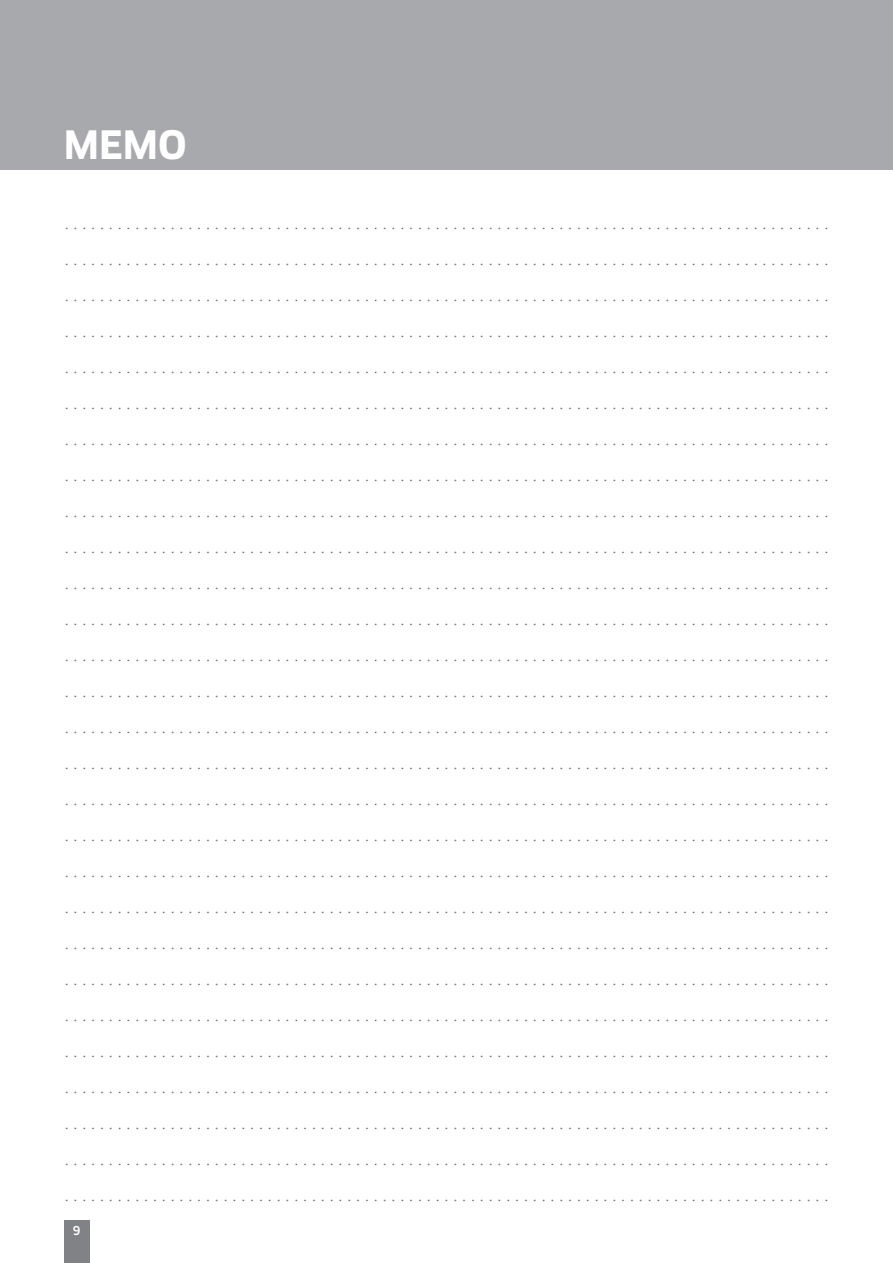
<style>
.page{position:relative;width:893px;height:1263px;background:#fff}
.page>*{position:absolute;margin:0;border:0;box-sizing:border-box;transform-origin:0 0}
.t1{font:700 38.25px "Clan Pro";color:#fff}
.t2{font:300 12px "Ryumin Pro";color:#6c6d70}
.t3{font:500 12px "Clan Pro";color:#fff}
</style>
<div class="page">
<div style="left:0;top:0;width:893px;height:170px;background:#a8a9ad"></div>
<hr style="left:892px;top:0;width:1px;height:170px;background:#808285">
<div style="left:64px;top:1220px;width:25px;height:43px;background:#808285"></div>
<h1 class="t1" style="left:64px;top:122px;width:124px">MEMO</h1>
<p class="t2" style="left:61px;top:219px;width:773px">・・・・・・・・・・・・・・・・・・・・・・・・・・・・・・・・・・・・・・・・・・・・・・・・・・・・・・・・・・・・・・・・・・・・・・・・・・・・・・・・・・・・・・・</p>
<p class="t2" style="left:61px;top:255px;width:773px">・・・・・・・・・・・・・・・・・・・・・・・・・・・・・・・・・・・・・・・・・・・・・・・・・・・・・・・・・・・・・・・・・・・・・・・・・・・・・・・・・・・・・・・</p>
<p class="t2" style="left:61px;top:291px;width:773px">・・・・・・・・・・・・・・・・・・・・・・・・・・・・・・・・・・・・・・・・・・・・・・・・・・・・・・・・・・・・・・・・・・・・・・・・・・・・・・・・・・・・・・・</p>
<p class="t2" style="left:61px;top:327px;width:773px">・・・・・・・・・・・・・・・・・・・・・・・・・・・・・・・・・・・・・・・・・・・・・・・・・・・・・・・・・・・・・・・・・・・・・・・・・・・・・・・・・・・・・・・</p>
<p class="t2" style="left:61px;top:363px;width:773px">・・・・・・・・・・・・・・・・・・・・・・・・・・・・・・・・・・・・・・・・・・・・・・・・・・・・・・・・・・・・・・・・・・・・・・・・・・・・・・・・・・・・・・・</p>
<p class="t2" style="left:61px;top:399px;width:773px">・・・・・・・・・・・・・・・・・・・・・・・・・・・・・・・・・・・・・・・・・・・・・・・・・・・・・・・・・・・・・・・・・・・・・・・・・・・・・・・・・・・・・・・</p>
<p class="t2" style="left:61px;top:435px;width:773px">・・・・・・・・・・・・・・・・・・・・・・・・・・・・・・・・・・・・・・・・・・・・・・・・・・・・・・・・・・・・・・・・・・・・・・・・・・・・・・・・・・・・・・・</p>
<p class="t2" style="left:61px;top:471px;width:773px">・・・・・・・・・・・・・・・・・・・・・・・・・・・・・・・・・・・・・・・・・・・・・・・・・・・・・・・・・・・・・・・・・・・・・・・・・・・・・・・・・・・・・・・</p>
<p class="t2" style="left:61px;top:507px;width:773px">・・・・・・・・・・・・・・・・・・・・・・・・・・・・・・・・・・・・・・・・・・・・・・・・・・・・・・・・・・・・・・・・・・・・・・・・・・・・・・・・・・・・・・・</p>
<p class="t2" style="left:61px;top:543px;width:773px">・・・・・・・・・・・・・・・・・・・・・・・・・・・・・・・・・・・・・・・・・・・・・・・・・・・・・・・・・・・・・・・・・・・・・・・・・・・・・・・・・・・・・・・</p>
<p class="t2" style="left:61px;top:579px;width:773px">・・・・・・・・・・・・・・・・・・・・・・・・・・・・・・・・・・・・・・・・・・・・・・・・・・・・・・・・・・・・・・・・・・・・・・・・・・・・・・・・・・・・・・・</p>
<p class="t2" style="left:61px;top:615px;width:773px">・・・・・・・・・・・・・・・・・・・・・・・・・・・・・・・・・・・・・・・・・・・・・・・・・・・・・・・・・・・・・・・・・・・・・・・・・・・・・・・・・・・・・・・</p>
<p class="t2" style="left:61px;top:651px;width:773px">・・・・・・・・・・・・・・・・・・・・・・・・・・・・・・・・・・・・・・・・・・・・・・・・・・・・・・・・・・・・・・・・・・・・・・・・・・・・・・・・・・・・・・・</p>
<p class="t2" style="left:61px;top:687px;width:773px">・・・・・・・・・・・・・・・・・・・・・・・・・・・・・・・・・・・・・・・・・・・・・・・・・・・・・・・・・・・・・・・・・・・・・・・・・・・・・・・・・・・・・・・</p>
<p class="t2" style="left:61px;top:723px;width:773px">・・・・・・・・・・・・・・・・・・・・・・・・・・・・・・・・・・・・・・・・・・・・・・・・・・・・・・・・・・・・・・・・・・・・・・・・・・・・・・・・・・・・・・・</p>
<p class="t2" style="left:61px;top:759px;width:773px">・・・・・・・・・・・・・・・・・・・・・・・・・・・・・・・・・・・・・・・・・・・・・・・・・・・・・・・・・・・・・・・・・・・・・・・・・・・・・・・・・・・・・・・</p>
<p class="t2" style="left:61px;top:795px;width:773px">・・・・・・・・・・・・・・・・・・・・・・・・・・・・・・・・・・・・・・・・・・・・・・・・・・・・・・・・・・・・・・・・・・・・・・・・・・・・・・・・・・・・・・・</p>
<p class="t2" style="left:61px;top:831px;width:773px">・・・・・・・・・・・・・・・・・・・・・・・・・・・・・・・・・・・・・・・・・・・・・・・・・・・・・・・・・・・・・・・・・・・・・・・・・・・・・・・・・・・・・・・</p>
<p class="t2" style="left:61px;top:867px;width:773px">・・・・・・・・・・・・・・・・・・・・・・・・・・・・・・・・・・・・・・・・・・・・・・・・・・・・・・・・・・・・・・・・・・・・・・・・・・・・・・・・・・・・・・・</p>
<p class="t2" style="left:61px;top:903px;width:773px">・・・・・・・・・・・・・・・・・・・・・・・・・・・・・・・・・・・・・・・・・・・・・・・・・・・・・・・・・・・・・・・・・・・・・・・・・・・・・・・・・・・・・・・</p>
<p class="t2" style="left:61px;top:939px;width:773px">・・・・・・・・・・・・・・・・・・・・・・・・・・・・・・・・・・・・・・・・・・・・・・・・・・・・・・・・・・・・・・・・・・・・・・・・・・・・・・・・・・・・・・・</p>
<p class="t2" style="left:61px;top:975px;width:773px">・・・・・・・・・・・・・・・・・・・・・・・・・・・・・・・・・・・・・・・・・・・・・・・・・・・・・・・・・・・・・・・・・・・・・・・・・・・・・・・・・・・・・・・</p>
<p class="t2" style="left:61px;top:1011px;width:773px">・・・・・・・・・・・・・・・・・・・・・・・・・・・・・・・・・・・・・・・・・・・・・・・・・・・・・・・・・・・・・・・・・・・・・・・・・・・・・・・・・・・・・・・</p>
<p class="t2" style="left:61px;top:1047px;width:773px">・・・・・・・・・・・・・・・・・・・・・・・・・・・・・・・・・・・・・・・・・・・・・・・・・・・・・・・・・・・・・・・・・・・・・・・・・・・・・・・・・・・・・・・</p>
<p class="t2" style="left:61px;top:1083px;width:773px">・・・・・・・・・・・・・・・・・・・・・・・・・・・・・・・・・・・・・・・・・・・・・・・・・・・・・・・・・・・・・・・・・・・・・・・・・・・・・・・・・・・・・・・</p>
<p class="t2" style="left:61px;top:1119px;width:773px">・・・・・・・・・・・・・・・・・・・・・・・・・・・・・・・・・・・・・・・・・・・・・・・・・・・・・・・・・・・・・・・・・・・・・・・・・・・・・・・・・・・・・・・</p>
<p class="t2" style="left:61px;top:1155px;width:773px">・・・・・・・・・・・・・・・・・・・・・・・・・・・・・・・・・・・・・・・・・・・・・・・・・・・・・・・・・・・・・・・・・・・・・・・・・・・・・・・・・・・・・・・</p>
<p class="t2" style="left:61px;top:1191px;width:773px">・・・・・・・・・・・・・・・・・・・・・・・・・・・・・・・・・・・・・・・・・・・・・・・・・・・・・・・・・・・・・・・・・・・・・・・・・・・・・・・・・・・・・・・</p>
<p class="t3" style="left:73px;top:1224px;width:9px">9</p>
</div>
